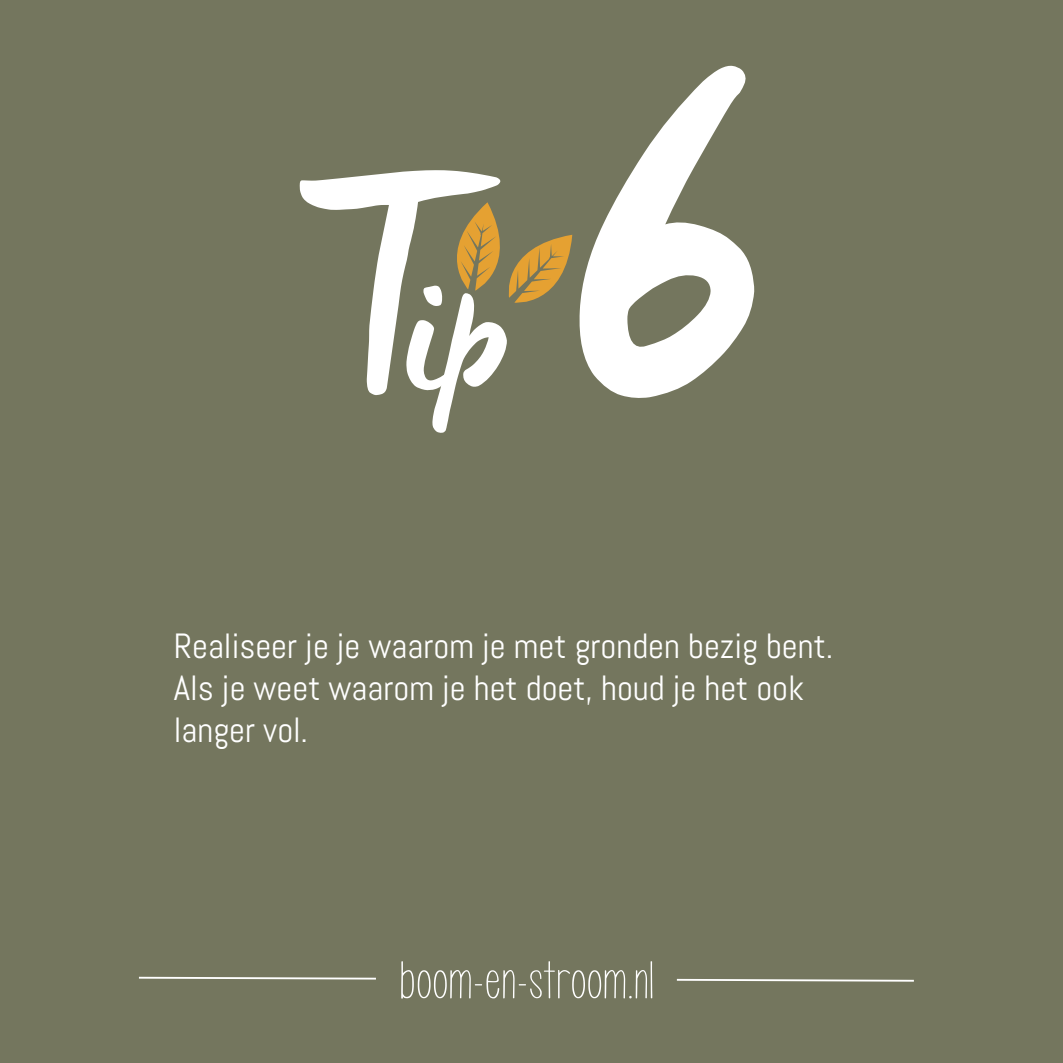
<style>
.page{position:relative;width:1063px;height:1063px;background:#74765e}
.page>*{position:absolute;margin:0;border:0;box-sizing:border-box;transform-origin:0 0}
.t1{font:300px "Manus Smooth";color:#fff}
.t2{font:180px "Manus Smooth";color:#fff}
.t3{font:43.5px "KG Call Me Maybe";color:#fff;scale:1.2 1}
.t4{font:35px/42px "Abel";color:#fff}
.s1{font-size:540px}
</style>
<div class="page">
<svg style="left:457px;top:202px;width:115px;height:101px"></svg>
<svg style="left:676px;top:978px;width:238px;height:4px"></svg>
<svg style="left:139px;top:976px;width:237px;height:4px"></svg>
<h1 class="t1" style="left:300px;top:111px;width:465px">T <span class="s1">6</span></h1>
<h2 class="t2" style="left:405px;top:220px;width:105px">ip</h2>
<p class="t4" style="left:174px;top:625px;width:661px">Realiseer je je waarom je met gronden bezig bent.<br>Als je weet waarom je het doet, houd je het ook langer vol.</p>
<p class="t3" style="left:399px;top:955px;width:214px">boom-en-stroom.nl</p>
</div>
